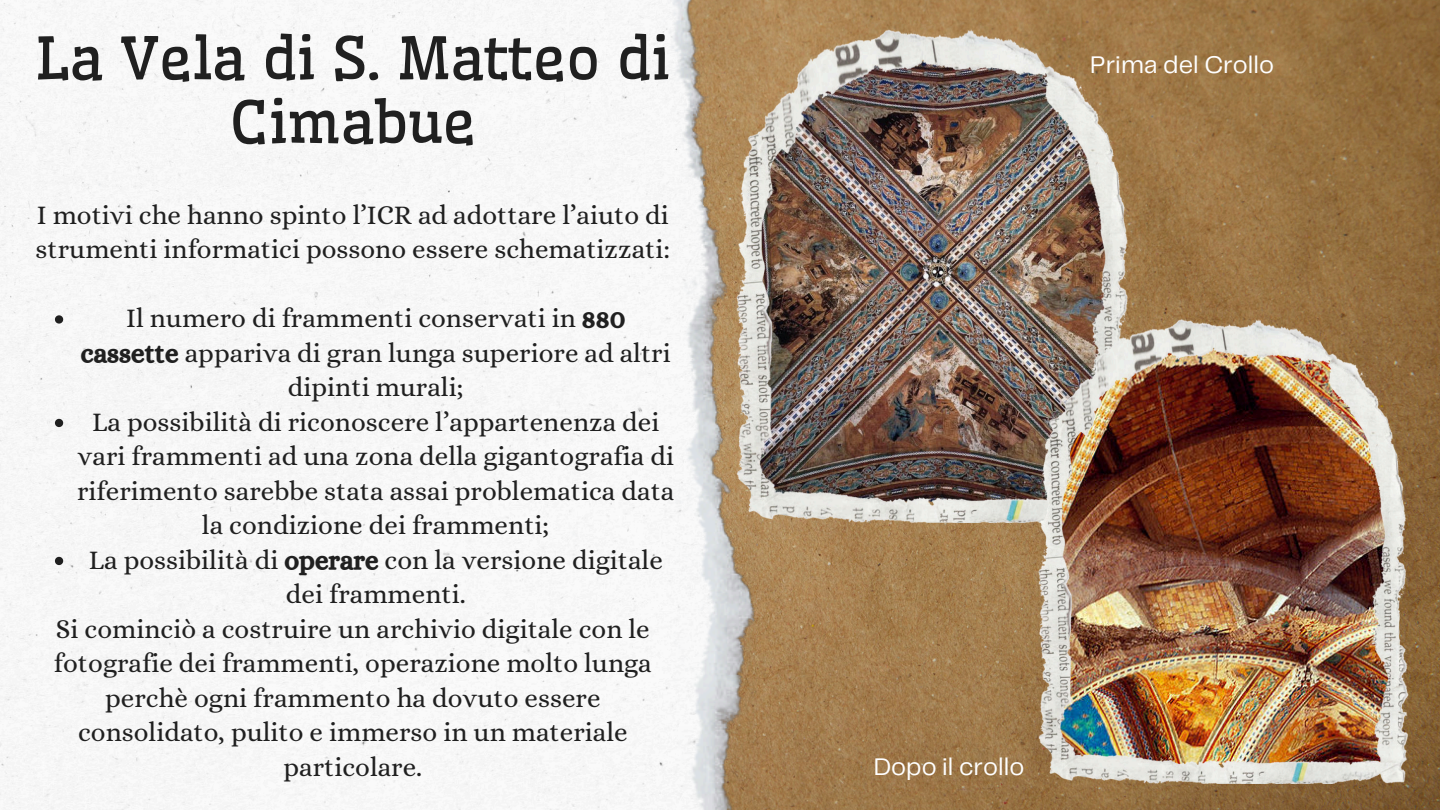
<style>
.page{position:relative;width:1440px;height:810px;background:#fff}
.page>*{position:absolute;margin:0;border:0;box-sizing:border-box;transform-origin:0 0}
.t1{font:58px/63.7px "Wellfleet";color:#202020;text-align:center}
.t2{font:27px/34.5px "Alice";color:#202020}
.t3{font:25px "Telegraf";color:#fff}
.s1{font-family:"CA Generated"}
</style>
<div class="page">
<img style="left:754px;top:0;width:686px;height:810px">
<img style="left:0;top:0;width:754px;height:810px">
<svg style="left:55px;top:315px;width:8px;height:9px"></svg>
<svg style="left:55px;top:419px;width:8px;height:8px"></svg>
<svg style="left:55px;top:557px;width:8px;height:8px"></svg>
<img style="left:735px;top:25px;width:397px;height:497px">
<img style="left:1036px;top:315px;width:375px;height:468px">
<h1 class="t1" style="left:36px;top:27px;width:636px">La Vela di S. Matteo di<br>Cimabue</h1>
<p class="t2" style="left:36px;top:199px;width:636px">I motivi che hanno spinto l’ICR ad adottare l’aiuto di strumenti informatici possono essere schematizzati:</p>
<p class="t2" style="left:126px;top:303px;width:501px">Il numero di frammenti conservati in <span class="s1">880</span></p>
<p class="t2" style="left:81px;top:337px;width:591px"><span class="s1">cassette</span> appariva di gran lunga superiore ad altri</p>
<p class="t2" style="left:288px;top:372px;width:177px">dipinti murali;</p>
<p class="t2" style="left:92px;top:406px;width:569px">La possibilità di riconoscere l’appartenenza dei</p>
<p class="t2" style="left:78px;top:441px;width:598px">vari frammenti ad una zona della gigantografia di</p>
<p class="t2" style="left:77px;top:475px;width:599px">riferimento sarebbe stata assai problematica data</p>
<p class="t2" style="left:202px;top:510px;width:349px">la condizione dei frammenti;</p>
<p class="t2" style="left:89px;top:544px;width:576px">La possibilità di <span class="s1">operare</span> con la versione digitale</p>
<p class="t2" style="left:286px;top:579px;width:181px">dei frammenti.</p>
<p class="t2" style="left:56px;top:613px;width:595px">Si cominciò a costruire un archivio digitale con le</p>
<p class="t2" style="left:54px;top:648px;width:599px">fotografie dei frammenti, operazione molto lunga</p>
<p class="t2" style="left:105px;top:682px;width:497px">perchè ogni frammento ha dovuto essere</p>
<p class="t2" style="left:78px;top:717px;width:551px">consolidato, pulito e immerso in un materiale</p>
<p class="t2" style="left:283px;top:751px;width:140px">particolare.</p>
<p class="t3" style="left:874px;top:750px;width:152px">Dopo il crollo</p>
<p class="t3" style="left:1090px;top:48px;width:185px">Prima del Crollo</p>
</div>
